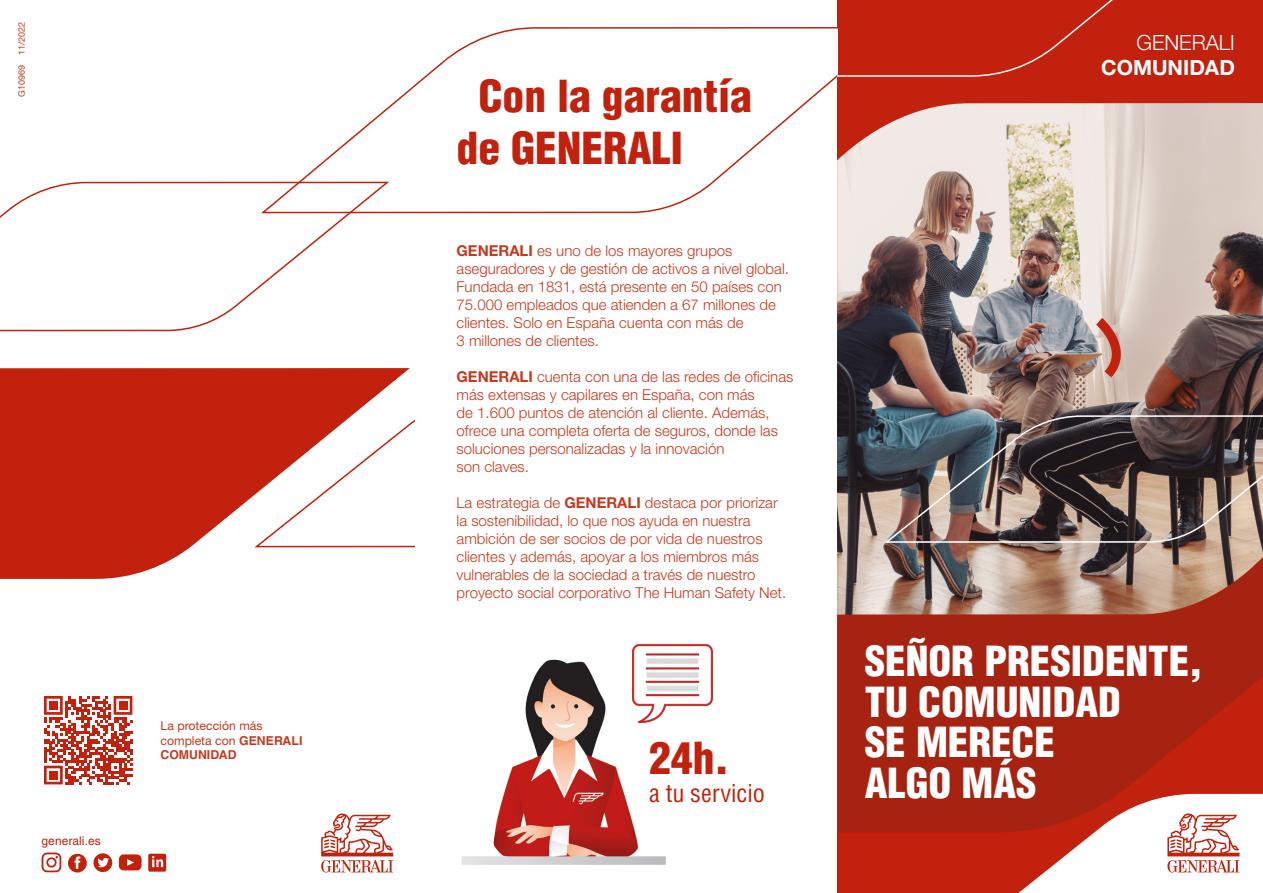
<style>
.page{position:relative;width:1263px;height:893px;background:#fff}
.page>*{position:absolute;margin:0;border:0;box-sizing:border-box;transform-origin:0 0}
.t1{font:900 condensed 43.05px/51.8px "Helvetica LT Std";color:#c1210d}
.t2{font:900 condensed 40.5px/40.5px "Helvetica LT Std";color:#fff}
.t3{font:condensed 24px "Helvetica LT Std";color:#c1210d}
.t4{font:700 21px "Helvetica Neue LT Std";color:#fff}
.t5{font:300 21px "Helvetica Neue LT Std";color:#fff}
.t6{font:300 15px/18px "Helvetica Neue LT Std";color:#c7391d}
.t7{font:12.3px/14.7px "Helvetica Neue LT Std";color:#c7391d}
.t8{font:700 12.3px "Helvetica LT Std";color:#c7391d}
.t9{font:12px "Helvetica LT Std";letter-spacing:.005em;color:#c1210d}
.t10{font:9px "Helvetica Neue LT Std";color:#c7391d}
.s1{font-weight:700}
.s2{font-family:"Helvetica LT Std";font-weight:700}
</style>
<div class="page">
<div style="left:837px;top:0;width:426px;height:893px;background:#c1210d"></div>
<svg style="left:321px;top:813px;width:72px;height:59px"></svg>
<svg style="left:68px;top:854px;width:19px;height:18px"></svg>
<svg style="left:148px;top:854px;width:18px;height:18px"></svg>
<svg style="left:93px;top:853px;width:19px;height:19px"></svg>
<svg style="left:42px;top:852px;width:19px;height:20px"></svg>
<svg style="left:119px;top:854px;width:23px;height:16px"></svg>
<svg style="left:0;top:368px;width:410px;height:211px"></svg>
<svg style="left:299px;top:27px;width:538px;height:187px"></svg>
<svg style="left:0;top:181px;width:391px;height:151px"></svg>
<svg style="left:254px;top:397px;width:161px;height:152px"></svg>
<svg style="left:1018px;top:832px;width:245px;height:61px"></svg>
<img style="left:461px;top:659px;width:205px;height:206px">
<svg style="left:839px;top:614px;width:424px;height:218px;background:#ae2e1c"></svg>
<img style="left:837px;top:103px;width:426px;height:511px">
<svg style="left:837px;top:0;width:394px;height:127px"></svg>
<svg style="left:44px;top:696px;width:88px;height:88px"></svg>
<div style="left:49px;top:701px;width:8px;height:8px;background:#c1210d"></div>
<div style="left:119px;top:701px;width:8px;height:8px;background:#c1210d"></div>
<div style="left:49px;top:771px;width:8px;height:8px;background:#c1210d"></div>
<svg style="left:1090px;top:312px;width:41px;height:75px"></svg>
<img style="left:884px;top:414px;width:379px;height:130px">
<img style="left:629px;top:643px;width:84px;height:83px">
<p class="t10" style="left:16px;top:97px;width:76px;rotate:-90deg">G10969 11/2022</p>
<p class="t9" style="left:42px;top:833px;width:61px">generali.es</p>
<h1 class="t1" style="left:457px;top:70px;width:297px;text-indent:22px">Con la garantía de GENERALI</h1>
<p class="t6" style="left:457px;top:242px;width:334px"><span class="s1">GENERALI</span> es uno de los mayores grupos aseguradores y de gestión de activos a nivel global.<br>Fundada en 1831, está presente en 50 países con 75.000 empleados que atienden a 67 millones de clientes. Solo en España cuenta con más de<br>3 millones de clientes.</p>
<p class="t6" style="left:457px;top:368px;width:338px"><span class="s1">GENERALI</span> cuenta con una de las redes de oficinas más extensas y capilares en España, con más<br>de 1.600 puntos de atención al cliente. Además, ofrece una completa oferta de seguros, donde las soluciones personalizadas y la innovación<br>son claves.</p>
<p class="t6" style="left:457px;top:494px;width:331px">La estrategia de <span class="s1">GENERALI</span> destaca por priorizar la sostenibilidad, lo que nos ayuda en nuestra ambición de ser socios de por vida de nuestros clientes y además, apoyar a los miembros más vulnerables de la sociedad a través de nuestro proyecto social corporativo The Human Safety Net.</p>
<p class="t7" style="left:161px;top:718px;width:143px">La protección más completa con <span class="s2">GENERALI</span></p>
<p class="t8" style="left:161px;top:747px;width:78px">COMUNIDAD</p>
<h1 class="t1" style="left:649px;top:731px;width:81px">24h.</h1>
<h3 class="t3" style="left:649px;top:778px;width:117px">a tu servicio</h3>
<h3 class="t5" style="left:1136px;top:30px;width:100px">GENERALI</h3>
<h3 class="t4" style="left:1101px;top:55px;width:135px">COMUNIDAD</h3>
<h2 class="t2" style="left:865px;top:641px;width:340px">SEÑOR PRESIDENTE,<br>TU COMUNIDAD<br>SE MERECE<br>ALGO MÁS</h2>
</div>
